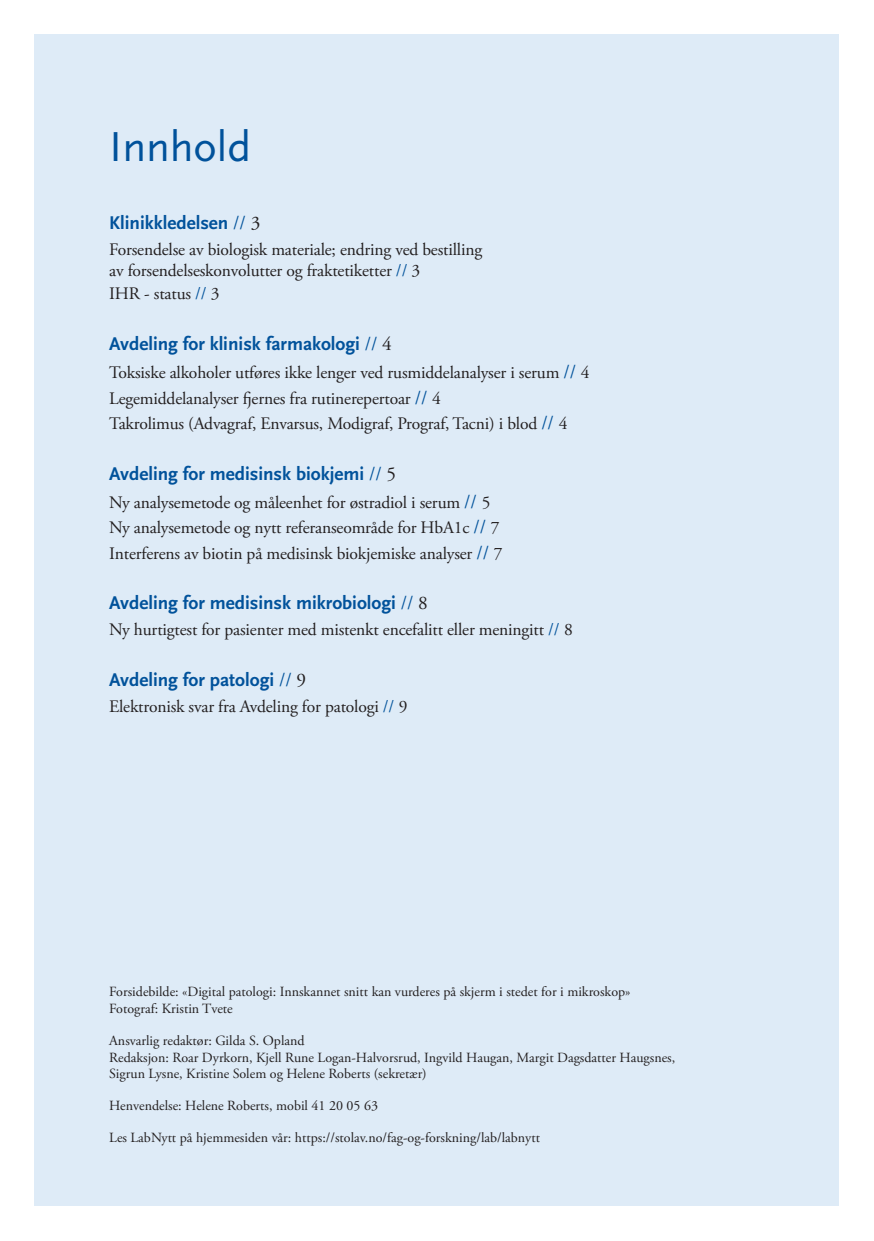
<style>
.page{position:relative;width:874px;height:1241px;background:#fff}
.page>*{position:absolute;margin:0;border:0;box-sizing:border-box;transform-origin:0 0}
.t1{font:43.75px "Scala Sans Pro";color:#01529b}
.t2{font:700 19.25px "Scala Sans Pro";color:#01529b}
.t3{font:17.5px/25.6px "Adobe Garamond Pro";letter-spacing:-.01em;color:#231f20}
.t4{font:14px/16.8px "Adobe Garamond Pro";color:#231f20}
.s1{font-family:"Adobe Garamond Pro";font-weight:400}
.s2{font-family:"Adobe Garamond Pro";font-weight:400;color:#231f20}
.s3{color:#01529b}
.s4{font-size:19.25px;color:#01529b}
</style>
<div class="page">
<div style="left:35px;top:35px;width:803px;height:1170px;background:#deebf7"></div>
<h1 class="t1" style="left:109px;top:122px;width:143px">Innhold</h1>
<p class="t2" style="left:109px;top:212px;width:152px">Klinikkledelsen <span class="s1">//</span> <span class="s2">3</span></p>
<p class="t3" style="left:109px;top:239px;width:374px;line-height:21px">Forsendelse av biologisk materiale; endring ved bestilling av forsendelseskonvolutter og fraktetiketter <span class="s3">//</span> 3</p>
<p class="t3" style="left:109px;top:282px;width:112px">IHR - status <span class="s3">//</span> 3</p>
<p class="t2" style="left:109px;top:332px;width:284px">Avdeling for klinisk farmakologi <span class="s1">//</span> <span class="s2">4</span></p>
<p class="t3" style="left:109px;top:360px;width:481px">Toksiske alkoholer utføres ikke lenger ved rusmiddelanalyser i serum <span class="s4">//</span> 4<br>Legemiddelanalyser fjernes fra rutinerepertoar <span class="s4">//</span> 4<br>Takrolimus (Advagraf, Envarsus, Modigraf, Prograf, Tacni) i blod <span class="s4">//</span> 4</p>
<p class="t2" style="left:109px;top:462px;width:288px">Avdeling for medisinsk biokjemi <span class="s1">//</span> <span class="s2">5</span></p>
<p class="t3" style="left:109px;top:490px;width:394px">Ny analysemetode og måleenhet for østradiol i serum <span class="s4">//</span> 5<br>Ny analysemetode og nytt referanseområde for HbA1c <span class="s4">//</span> 7<br>Interferens av biotin på medisinsk biokjemiske analyser <span class="s4">//</span> 7</p>
<p class="t2" style="left:109px;top:592px;width:320px">Avdeling for medisinsk mikrobiologi <span class="s1">//</span> <span class="s2">8</span></p>
<p class="t3" style="left:109px;top:617px;width:465px">Ny hurtigtest for pasienter med mistenkt encefalitt eller meningitt <span class="s3">//</span> 8</p>
<p class="t2" style="left:109px;top:668px;width:198px">Avdeling for patologi <span class="s1">//</span> <span class="s2">9</span></p>
<p class="t3" style="left:109px;top:693px;width:299px">Elektronisk svar fra Avdeling for patologi <span class="s3">//</span> 9</p>
<p class="t4" style="left:109px;top:983px;width:522px">Forsidebilde: «Digital patologi: Innskannet snitt kan vurderes på skjerm i stedet for i mikroskop»<br>Fotograf: Kristin Tvete</p>
<p class="t4" style="left:109px;top:1032px;width:567px">Ansvarlig redaktør: Gilda S. Opland<br>Redaksjon: Roar Dyrkorn, Kjell Rune Logan-Halvorsrud, Ingvild Haugan, Margit Dagsdatter Haugsnes,<br>Sigrun Lysne, Kristine Solem og Helene Roberts (sekretær)</p>
<p class="t4" style="left:109px;top:1097px;width:270px">Henvendelse: Helene Roberts, mobil 41 20 05 63</p>
<p class="t4" style="left:109px;top:1129px;width:432px">Les LabNytt på hjemmesiden vår: https://stolav.no/fag-og-forskning/lab/labnytt</p>
</div>
